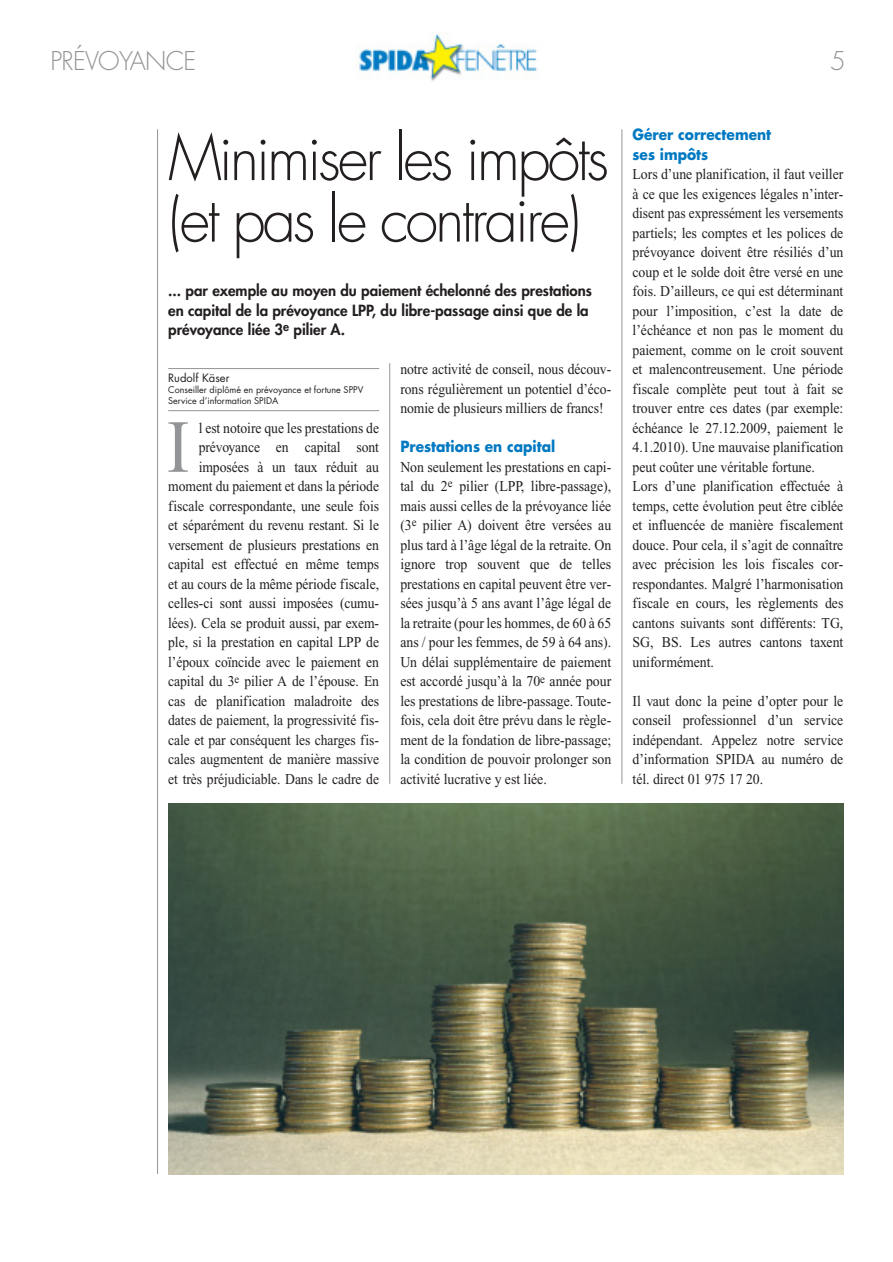
<style>
.page{position:relative;width:893px;height:1262px;background:#fff}
.page>*{position:absolute;margin:0;border:0;box-sizing:border-box;transform-origin:0 0}
.t1{font:74.7px "Times New Roman";color:#939497;scale:.92 1}
.t2{font:300 61.5px/61.5px "Futura";letter-spacing:-.05em;color:#231f1f}
.t3{font:300 25.2px "Futura";letter-spacing:-.03em;color:#939497}
.t4{font:15px/19.5px "Times New Roman";letter-spacing:-.005em;color:#231f1f;text-align:justify;scale:.92 1}
.t5{font:15px/19.5px "Times New Roman";letter-spacing:-.005em;color:#231f1f;text-align:right;scale:.91 1}
.t6{font:800 15px/19.5px "Futura";color:#231f1f}
.t7{font:700 15px/19.5px "Futura";color:#0079c2;scale:.92 1}
.t8{font:11.25px "Futura";color:#231f1f}
.t9{font:9px/11.2px "Futura";color:#231f1f}
</style>
<div class="page">
<hr style="left:157px;top:129px;width:1px;height:1045px;background:#939497">
<hr style="left:389px;top:363px;width:1px;height:420px;background:#939497">
<hr style="left:621px;top:129px;width:1px;height:654px;background:#939497">
<hr style="left:168px;top:368px;width:211px;height:1px;background:#939497">
<hr style="left:168px;top:410px;width:211px;height:1px;background:#939497">
<img style="left:168px;top:803px;width:675px;height:371px">
<img style="left:358px;top:32px;width:179px;height:50px">
<h3 class="t3" style="left:50px;top:49px;width:147px">PRÉVOYANCE</h3>
<h3 class="t3" style="left:830px;top:49px;width:17px">5</h3>
<h2 class="t2" style="left:168px;top:132px;width:442px">Minimiser les impôts (et pas le contraire)</h2>
<p class="t6" style="left:168px;top:282px;width:425px">... par exemple au moyen du paiement échelonné des prestations en capital de la prévoyance LPP, du libre-passage ainsi que de la prévoyance liée 3<sup>e</sup> pilier A.</p>
<p class="t8" style="left:168px;top:372px;width:63px">Rudolf Käser</p>
<p class="t9" style="left:168px;top:385px;width:197px">Conseiller diplômé en prévoyance et fortune SPPV<br>Service d’information SPIDA</p>
<p class="t5" style="left:168px;top:419px;width:233px">l est notoire que les prestations de prévoyance en capital sont imposées à un taux réduit au moment du paiement et dans la période fiscale correspondante, une seule fois et séparément du revenu restant. Si le versement de plusieurs prestations en capital est effectué en même temps et au cours de la même période fiscale, celles-ci sont aussi imposées (cumu&shy;lées). Cela se produit aussi, par exem&shy;ple, si la prestation en capital LPP de l’époux coïncide avec le paiement en capital du 3<sup>e</sup> pilier A de l’épouse. En cas de planification maladroite des dates de paiement, la progressivité fis&shy;cale et par conséquent les charges fis&shy;cales augmentent de manière massive et très préjudiciable. Dans le cadre de</p>
<h1 class="t1" style="left:167px;top:420px;width:26px">I</h1>
<p class="t5" style="left:400px;top:361px;width:233px;text-align:justify">notre activité de conseil, nous découv&shy;rons régulièrement un potentiel d’éco&shy;nomie de plusieurs milliers de francs!</p>
<p class="t7" style="left:400px;top:438px;width:170px">Prestations en capital</p>
<p class="t4" style="left:400px;top:458px;width:231px">Non seulement les prestations en capi&shy;tal du 2<sup>e</sup> pilier (LPP, libre-passage), mais aussi celles de la prévoyance liée (3<sup>e</sup> pilier A) doivent être versées au plus tard à l’âge légal de la retraite. On ignore trop souvent que de telles prestations en capital peuvent être ver&shy;sées jusqu’à 5 ans avant l’âge légal de la retraite (pour les hommes, de 60 à 65 ans / pour les femmes, de 59 à 64 ans).<br>Un délai supplémentaire de paiement est accordé jusqu’à la 70<sup>e</sup> année pour les prestations de libre-passage. Toute&shy;fois, cela doit être prévu dans le règle&shy;ment de la fondation de libre-passage; la condition de pouvoir prolonger son activité lucrative y est liée.</p>
<p class="t7" style="left:632px;top:126px;width:152px">Gérer correctement ses impôts</p>
<p class="t4" style="left:632px;top:166px;width:231px;text-align:left">Lors d’une planification, il faut veiller à ce que les exigences légales n’inter&shy;disent pas expressément les versements partiels; les comptes et les polices de prévoyance doivent être résiliés d’un coup et le solde doit être versé en une fois. D’ailleurs, ce qui est déterminant pour l’imposition, c’est la date de l’échéance et non pas le moment du paiement, comme on le croit souvent et malencontreusement. Une période fiscale complète peut tout à fait se trouver entre ces dates (par exemple: échéance le 27.12.2009, paiement le 4.1.2010). Une mauvaise planification peut coûter une véritable fortune.<br>Lors d’une planification effectuée à temps, cette évolution peut être ciblée et influencée de manière fiscalement douce. Pour cela, il s’agit de connaître avec précision les lois fiscales cor&shy;respondantes. Malgré l’harmonisation fiscale en cours, les règlements des cantons suivants sont différents: TG, SG, BS. Les autres cantons taxent uniformément.</p>
<p class="t4" style="left:632px;top:692px;width:231px">Il vaut donc la peine d’opter pour le conseil professionnel d’un service indépendant. Appelez notre service d’information SPIDA au numéro de tél. direct 01 975 17 20.</p>
</div>
